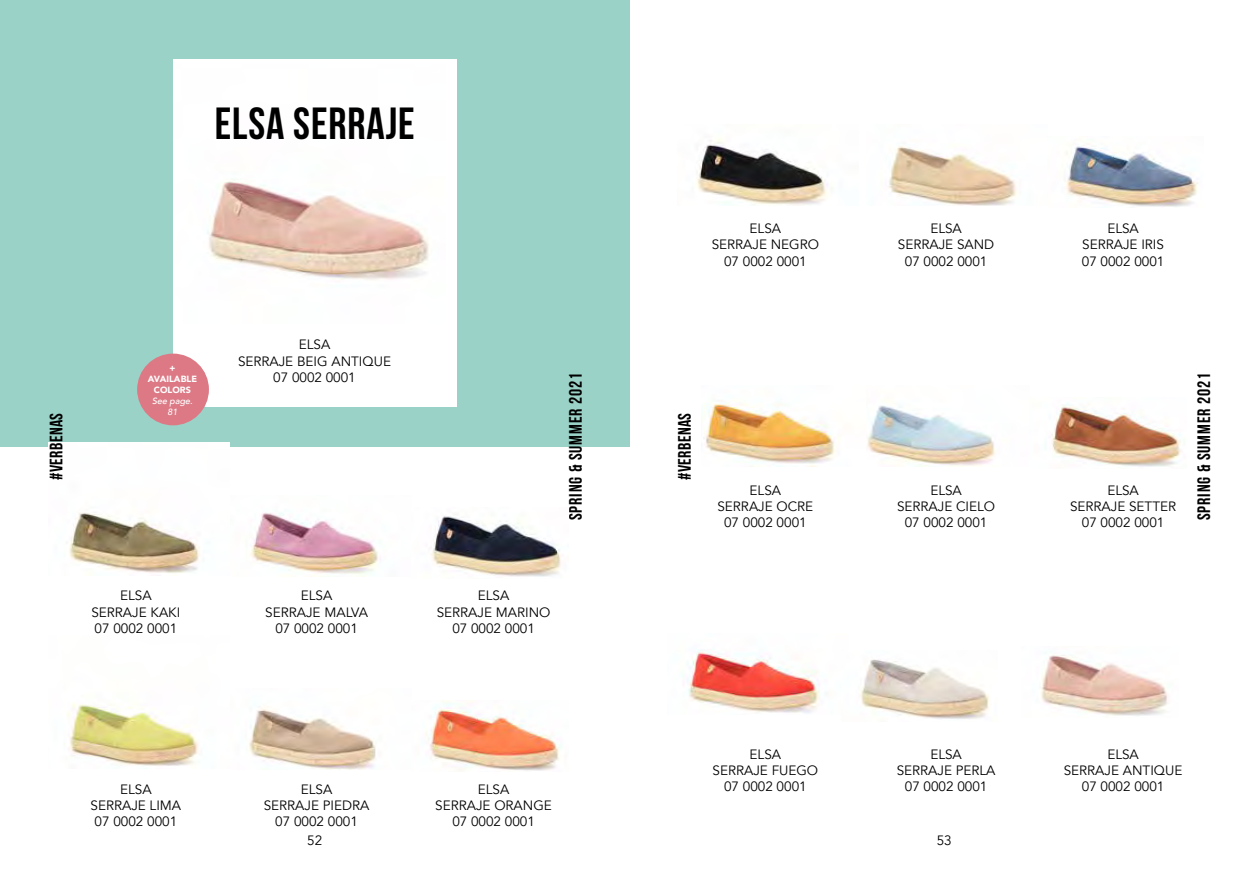
<style>
.page{position:relative;width:1259px;height:893px;background:#fff}
.page>*{position:absolute;margin:0;border:0;box-sizing:border-box;transform-origin:0 0}
.t1{font:700 45px "Bebas Neue";letter-spacing:.02em;color:#000}
.t2{font:700 18px "Bebas Neue";letter-spacing:.05em;color:#000}
.t3{font:700 18px "Bebas Neue";letter-spacing:.02em;color:#000}
.t4{font:13.5px/16.2px "Avenir";color:#000;text-align:center}
.t5{font:900 9px/10.8px "Avenir";color:#fff;text-align:center}
.t6{font:italic 500 9px/10.8px "Avenir";color:#fff;text-align:center}
</style>
<div class="page">
<div style="left:0;top:0;width:629px;height:446px;background:#9bd2c7"></div>
<img style="left:49px;top:443px;width:181px;height:130px">
<div style="left:173px;top:60px;width:283px;height:347px;background:#fff"></div>
<img style="left:207px;top:180px;width:222px;height:100px">
<div style="left:137px;top:354px;width:72px;height:71px;background:#dc7985;border-radius:50%"></div>
<img style="left:250px;top:513px;width:128px;height:61px">
<img style="left:431px;top:516px;width:130px;height:61px">
<img style="left:67px;top:703px;width:131px;height:63px">
<img style="left:249px;top:707px;width:127px;height:63px">
<img style="left:425px;top:701px;width:137px;height:70px">
<img style="left:888px;top:146px;width:130px;height:60px">
<img style="left:1065px;top:146px;width:133px;height:61px">
<img style="left:867px;top:405px;width:129px;height:61px">
<img style="left:1051px;top:403px;width:131px;height:64px">
<img style="left:702px;top:400px;width:137px;height:66px">
<img style="left:1040px;top:653px;width:128px;height:63px">
<img style="left:682px;top:650px;width:138px;height:63px">
<img style="left:697px;top:138px;width:135px;height:67px">
<img style="left:860px;top:659px;width:130px;height:60px">
<h1 class="t1" style="left:215px;top:98px;width:201px">ELSA SERRAJE</h1>
<h2 class="t3" style="left:46px;top:480px;width:69px;rotate:-90deg">#VERBENAS</h2>
<p class="t5" style="left:148px;top:363px;width:51px">+<br>AVAILABLE<br>COLORS</p>
<p class="t6" style="left:152px;top:395px;width:42px">See page.<br>81</p>
<p class="t4" style="left:238px;top:337px;width:154px">ELSA<br>SERRAJE BEIG ANTIQUE<br>07 0002 0001</p>
<p class="t4" style="left:91px;top:588px;width:90px">ELSA<br>SERRAJE KAKI<br>07 0002 0001</p>
<p class="t4" style="left:265px;top:588px;width:104px">ELSA<br>SERRAJE MALVA<br>07 0002 0001</p>
<h2 class="t2" style="left:566px;top:520px;width:149px;rotate:-90deg">SPRING &amp; SUMMER 2021</h2>
<p class="t4" style="left:437px;top:588px;width:115px">ELSA<br>SERRAJE MARINO<br>07 0002 0001</p>
<p class="t4" style="left:711px;top:221px;width:109px">ELSA<br>SERRAJE NEGRO<br>07 0002 0001</p>
<h2 class="t3" style="left:675px;top:480px;width:69px;rotate:-90deg">#VERBENAS</h2>
<p class="t4" style="left:717px;top:482px;width:97px">ELSA<br>SERRAJE OCRE<br>07 0002 0001</p>
<p class="t4" style="left:898px;top:221px;width:98px">ELSA<br>SERRAJE SAND<br>07 0002 0001</p>
<p class="t4" style="left:897px;top:482px;width:100px">ELSA<br>SERRAJE CIELO<br>07 0002 0001</p>
<p class="t4" style="left:91px;top:781px;width:92px">ELSA<br>SERRAJE LIMA<br>07 0002 0001</p>
<p class="t4" style="left:264px;top:781px;width:107px">ELSA<br>SERRAJE PIEDRA<br>07 0002 0001</p>
<p class="t4" style="left:435px;top:781px;width:118px">ELSA<br>SERRAJE ORANGE<br>07 0002 0001</p>
<p class="t4" style="left:712px;top:746px;width:107px">ELSA<br>SERRAJE FUEGO<br>07 0002 0001</p>
<p class="t4" style="left:896px;top:746px;width:100px">ELSA<br>SERRAJE PERLA<br>07 0002 0001</p>
<p class="t4" style="left:307px;top:833px;width:17px">52</p>
<p class="t4" style="left:936px;top:833px;width:17px">53</p>
<p class="t4" style="left:1081px;top:221px;width:84px">ELSA<br>SERRAJE IRIS<br>07 0002 0001</p>
<p class="t4" style="left:1070px;top:482px;width:108px">ELSA<br>SERRAJE SETTER<br>07 0002 0001</p>
<h2 class="t2" style="left:1194px;top:520px;width:149px;rotate:-90deg">SPRING &amp; SUMMER 2021</h2>
<p class="t4" style="left:1063px;top:746px;width:120px">ELSA<br>SERRAJE ANTIQUE<br>07 0002 0001</p>
</div>
